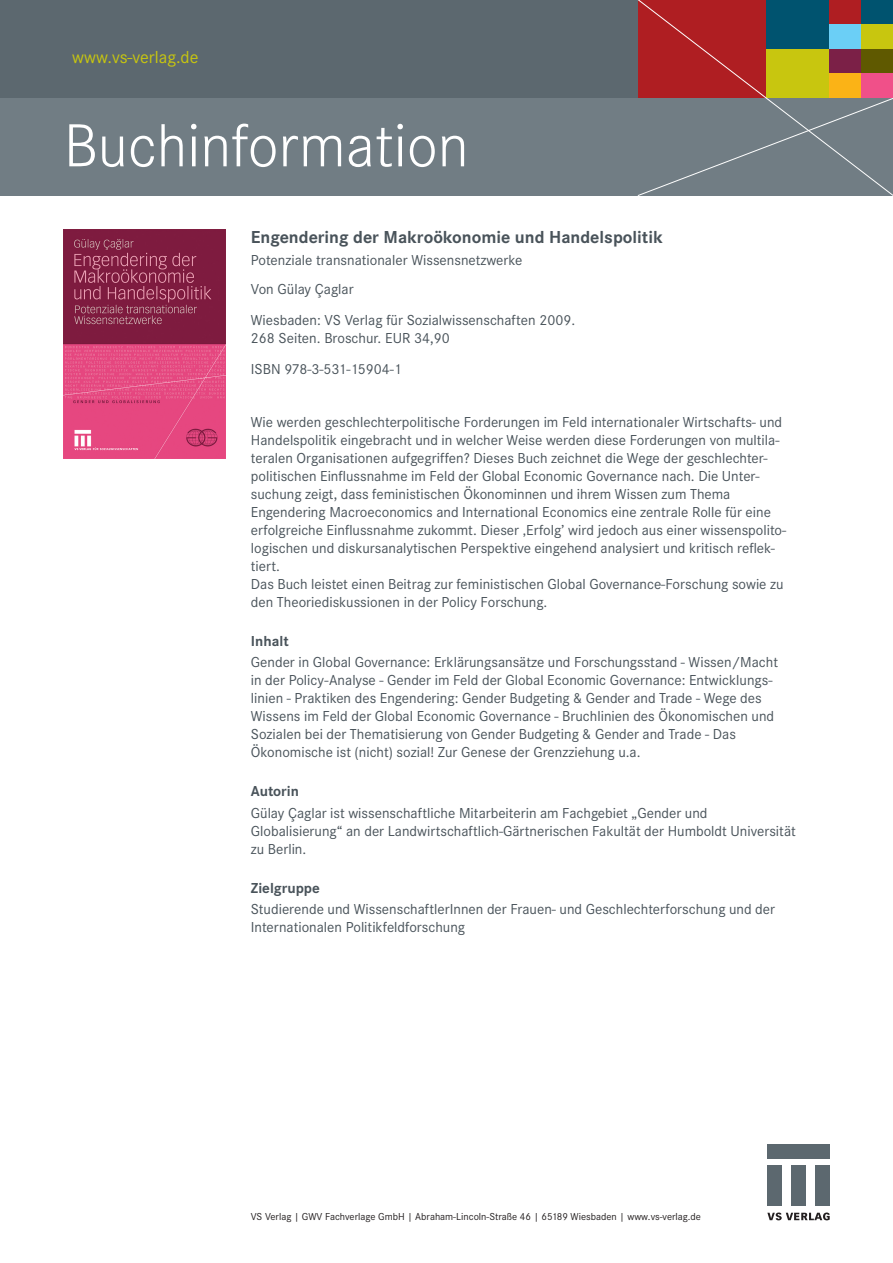
<style>
.page{position:relative;width:893px;height:1263px;background:#fff}
.page>*{position:absolute;margin:0;border:0;box-sizing:border-box;transform-origin:0 0}
.t1{font:300 63px "Corporate S";color:#fff}
._01_Titel{font:700 18px "Corporate S";color:#49535a}
.t2{font:18px "Corporate S";color:#c8c60f}
._06_Buchtext{font:15px/18px "Corporate S";color:#49535a}
._07_Inhalt{font:15px/18px "Corporate S";color:#49535a}
._08_Autor{font:15px/18px "Corporate S";color:#49535a}
._09_Zielgruppe{font:15px/18px "Corporate S";color:#49535a}
._04_Verlag{font:15px/18px "Corporate S";color:#49535a}
._02_Untertitel{font:15px "Corporate S";color:#49535a}
._10_Head{font:700 15px "Corporate S";color:#49535a}
._05_ISBN2{font:15px "Corporate S";color:#49535a}
._03_Herausgeber{font:15px "Corporate S";color:#49535a}
.t3{font:10.5px "Corporate S";color:#231f20}
</style>
<div class="page">
<div style="left:0;top:0;width:893px;height:98px;background:#5c686f"></div>
<div style="left:0;top:98px;width:893px;height:98px;background:#717d84"></div>
<svg style="left:637px;top:0;width:256px;height:196px"></svg>
<div style="left:767px;top:1165px;width:15px;height:41px;background:#5c686f"></div>
<div style="left:767px;top:1144px;width:63px;height:14px;background:#5c686f"></div>
<div style="left:815px;top:1165px;width:15px;height:41px;background:#5c686f"></div>
<div style="left:791px;top:1165px;width:15px;height:41px;background:#5c686f"></div>
<svg style="left:767px;top:1212px;width:63px;height:8px"></svg>
<img style="left:64px;top:230px;width:161px;height:229px">
<p class="t2" style="left:72px;top:47px;width:128px">www.vs-verlag.de</p>
<p class="t1" style="left:64px;top:110px;width:406px">Buchinformation</p>
<p class="_01_Titel" style="left:251px;top:226px;width:413px">Engendering der Makroökonomie und Handelspolitik</p>
<p class="_02_Untertitel" style="left:251px;top:251px;width:273px">Potenziale transnationaler Wissensnetzwerke</p>
<p class="_03_Herausgeber" style="left:251px;top:281px;width:104px">Von Gülay Çaglar</p>
<p class="_04_Verlag" style="left:251px;top:311px;width:326px">Wiesbaden: VS Verlag für Sozialwissenschaften 2009.<br>268 Seiten. Broschur. EUR 34,90</p>
<p class="_05_ISBN2" style="left:251px;top:360px;width:152px">ISBN 978-3-531-15904-1</p>
<p class="_06_Buchtext" style="left:251px;top:413px;width:537px">Wie werden geschlechterpolitische Forderungen im Feld internationaler Wirtschafts- und Handelspolitik eingebracht und in welcher Weise werden diese Forderungen von multila&shy;teralen Organisationen aufgegriffen? Dieses Buch zeichnet die Wege der geschlechter&shy;politischen Einflussnahme im Feld der Global Economic Governance nach. Die Unter&shy;suchung zeigt, dass feministischen Ökonominnen und ihrem Wissen zum Thema Engendering Macroeconomics and International Economics eine zentrale Rolle für eine erfolgreiche Einflussnahme zukommt. Dieser ‚Erfolg’ wird jedoch aus einer wissenspolito&shy;logischen und diskursanalytischen Perspektive eingehend analysiert und kritisch reflek&shy;tiert.<br>Das Buch leistet einen Beitrag zur feministischen Global Governance-Forschung sowie zu den Theoriediskussionen in der Policy Forschung.</p>
<p class="_10_Head" style="left:251px;top:632px;width:39px">Inhalt</p>
<p class="_07_Inhalt" style="left:251px;top:653px;width:529px">Gender in Global Governance: Erklärungsansätze und Forschungsstand - Wissen/Macht in der Policy-Analyse - Gender im Feld der Global Economic Governance: Entwicklungs&shy;linien - Praktiken des Engendering: Gender Budgeting &amp; Gender and Trade - Wege des Wissens im Feld der Global Economic Governance - Bruchlinien des Ökonomischen und Sozialen bei der Thematisierung von Gender Budgeting &amp; Gender and Trade - Das Ökonomische ist (nicht) sozial! Zur Genese der Grenzziehung u.a.</p>
<p class="_10_Head" style="left:251px;top:783px;width:50px">Autorin</p>
<p class="_08_Autor" style="left:251px;top:804px;width:546px">Gülay Çaglar ist wissenschaftliche Mitarbeiterin am Fachgebiet „Gender und<br>Globalisierung“ an der Landwirtschaftlich-Gärtnerischen Fakultät der Humboldt Universität zu Berlin.</p>
<p class="_10_Head" style="left:251px;top:879px;width:70px">Zielgruppe</p>
<p class="_09_Zielgruppe" style="left:251px;top:900px;width:526px">Studierende und WissenschaftlerInnen der Frauen- und Geschlechterforschung und der<br>Internationalen Politikfeldforschung</p>
<p class="t3" style="left:251px;top:1211px;width:452px">VS Verlag | GWV Fachverlage GmbH | Abraham-Lincoln-Straße 46 | 65189 Wiesbaden | www.vs-verlag.de</p>
</div>
